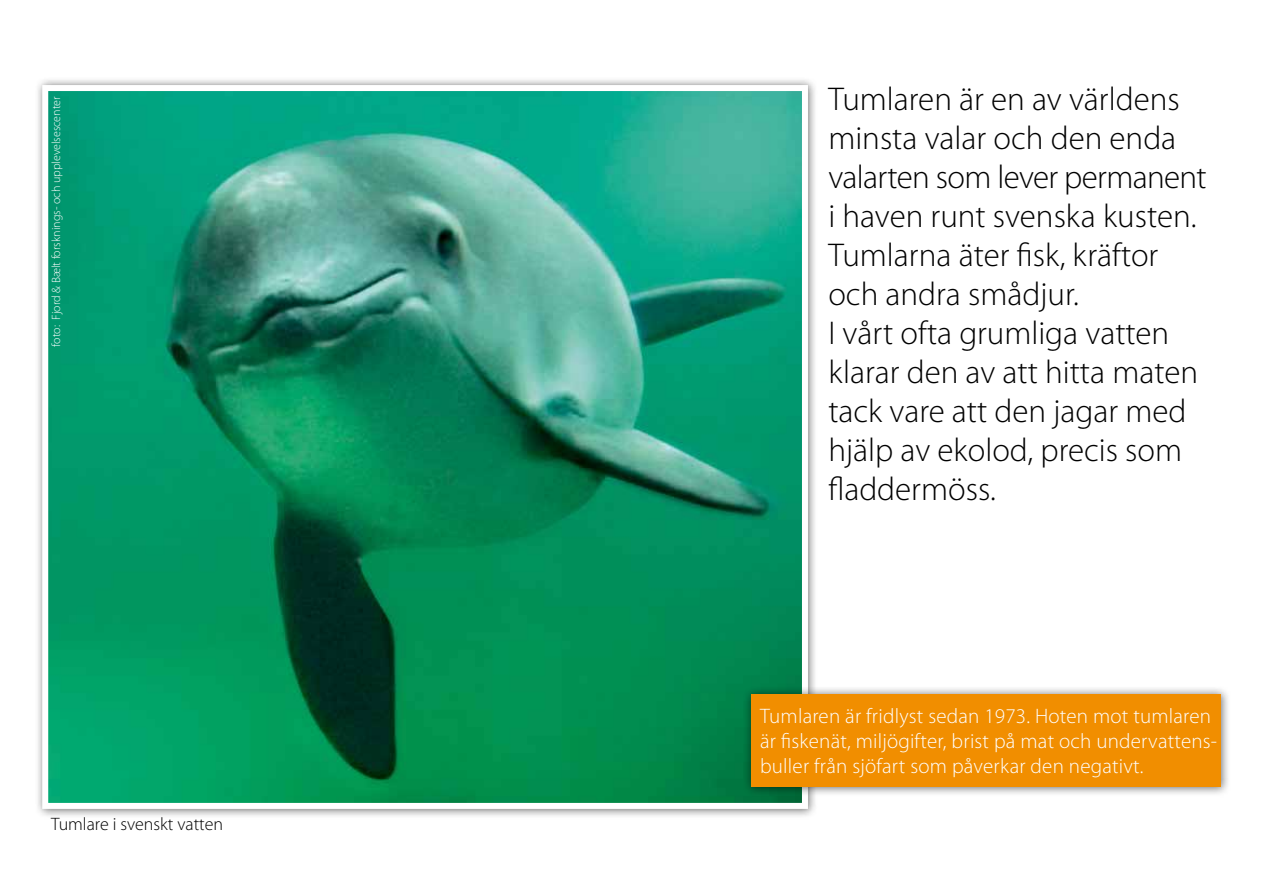
<style>
.page{position:relative;width:1263px;height:893px;background:#fff}
.page>*{position:absolute;margin:0;border:0;box-sizing:border-box;transform-origin:0 0}
.t1{font:300 33px/39px "Myriad Pro";color:#000}
.t2{font:300 21px/25.2px "Myriad Pro";letter-spacing:.01em;color:#fff}
.t3{font:300 18px "Myriad Pro";color:#000}
.t4{font:300 12px "Myriad Pro";color:#fff}
</style>
<div class="page">
<div style="left:34px;top:77px;width:784px;height:742px;background:#000;opacity:.55"></div>
<img style="left:49px;top:92px;width:752px;height:710px">
<div style="left:42px;top:85px;width:766px;height:724px;border:6px solid #fff"></div>
<div style="left:743px;top:686px;width:488px;height:111px;background:#000;opacity:.55"></div>
<div style="left:750px;top:694px;width:470px;height:93px;background:#f18e00"></div>
<p class="t4" style="left:49px;top:347px;width:252px;rotate:-90deg">foto: Fjord &amp; Bælt forsknings- och upplevelsescenter</p>
<p class="t1" style="left:828px;top:79px;width:380px">Tumlaren är en av världens minsta valar och den enda valarten som lever permanent i haven runt svenska kusten.<br>Tumlarna äter fisk, kräftor och andra smådjur.<br>I vårt ofta grumliga vatten klarar den av att hitta maten tack vare att den jagar med hjälp av ekolod, precis som fladdermöss.</p>
<p class="t3" style="left:51px;top:813px;width:174px">Tumlare i svenskt vatten</p>
<p class="t2" style="left:760px;top:703px;width:459px">Tumlaren är fridlyst sedan 1973. Hoten mot tumlaren är fiskenät, miljögifter, brist på mat och undervattens&shy;buller från sjöfart som påverkar den negativt.</p>
</div>
